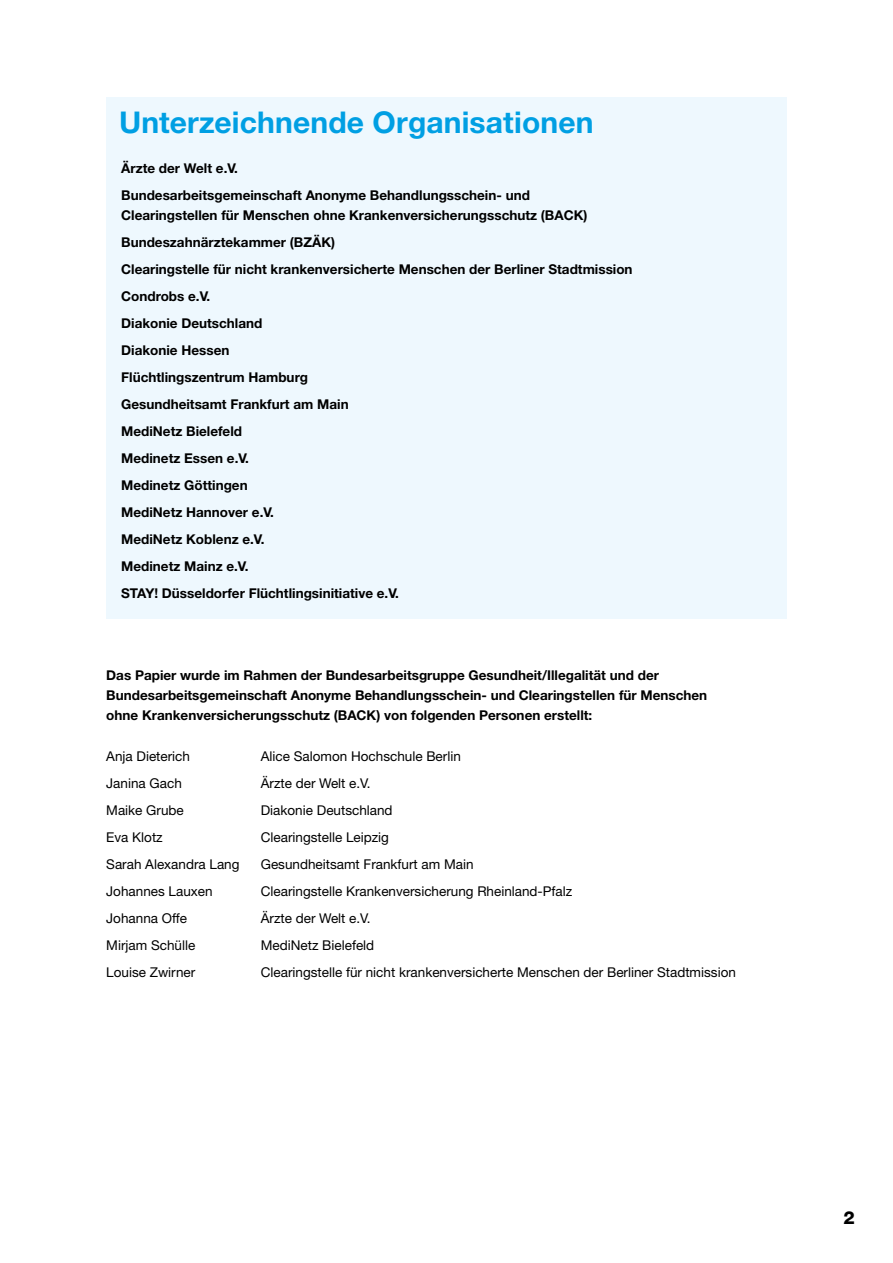
<style>
.page{position:relative;width:893px;height:1263px;background:#fff}
.page>*{position:absolute;margin:0;border:0;box-sizing:border-box;transform-origin:0 0}
.t1{font:700 30px "Helvetica Neue LT Pro";letter-spacing:.005em;color:#009fe3}
.t2{font:800 18px "Helvetica Neue LT Pro";color:#000}
.t3{font:700 13.5px/27px "Helvetica Neue LT Pro";color:#000}
.t4{font:13.5px "Helvetica Neue LT Pro";color:#000}
</style>
<div class="page">
<div style="left:106px;top:97px;width:681px;height:522px;background:#eef8fe"></div>
<h1 class="t1" style="left:119px;top:103px;width:476px">Unterzeichnende Organisationen</h1>
<p class="t3" style="left:121px;top:155px;width:410px">Ärzte der Welt e.V.<br>Bundesarbeitsgemeinschaft Anonyme Behandlungsschein- und</p>
<p class="t3" style="left:121px;top:201px;width:513px">Clearingstellen für Menschen ohne Krankenversicherungsschutz (BACK)<br>Bundeszahnärztekammer (BZÄK)<br>Clearingstelle für nicht krankenversicherte Menschen der Berliner Stadtmission<br>Condrobs e.V.<br>Diakonie Deutschland<br>Diakonie Hessen<br>Flüchtlingszentrum Hamburg<br>Gesundheitsamt Frankfurt am Main<br>MediNetz Bielefeld<br>Medinetz Essen e.V.<br>Medinetz Göttingen<br>MediNetz Hannover e.V.<br>MediNetz Koblenz e.V.<br>Medinetz Mainz e.V.<br>STAY! Düsseldorfer Flüchtlingsinitiative e.V.</p>
<p class="t3" style="left:106px;top:664px;width:602px;line-height:20.2px">Das Papier wurde im Rahmen der Bundesarbeitsgruppe Gesundheit/Illegalität und der<br>Bundesarbeitsgemeinschaft Anonyme Behandlungsschein- und Clearingstellen für Menschen ohne Krankenversicherungsschutz (BACK) von folgenden Personen erstellt:</p>
<p class="t4" style="left:106px;top:748px;width:85px">Anja Dieterich</p>
<p class="t4" style="left:261px;top:748px;width:202px">Alice Salomon Hochschule Berlin</p>
<p class="t4" style="left:106px;top:775px;width:77px">Janina Gach</p>
<p class="t4" style="left:261px;top:775px;width:111px">Ärzte der Welt e.V.</p>
<p class="t4" style="left:106px;top:802px;width:79px">Maike Grube</p>
<p class="t4" style="left:261px;top:802px;width:133px">Diakonie Deutschland</p>
<p class="t4" style="left:106px;top:829px;width:58px">Eva Klotz</p>
<p class="t4" style="left:261px;top:829px;width:130px">Clearingstelle Leipzig</p>
<p class="t4" style="left:106px;top:856px;width:135px">Sarah Alexandra Lang</p>
<p class="t4" style="left:261px;top:856px;width:214px">Gesundheitsamt Frankfurt am Main</p>
<p class="t4" style="left:106px;top:883px;width:108px">Johannes Lauxen</p>
<p class="t4" style="left:261px;top:883px;width:313px">Clearingstelle Krankenversicherung Rheinland-Pfalz</p>
<p class="t4" style="left:106px;top:910px;width:82px">Johanna Offe</p>
<p class="t4" style="left:261px;top:910px;width:111px">Ärzte der Welt e.V.</p>
<p class="t4" style="left:106px;top:937px;width:91px">Mirjam Schülle</p>
<p class="t4" style="left:261px;top:937px;width:115px">MediNetz Bielefeld</p>
<p class="t4" style="left:106px;top:964px;width:90px">Louise Zwirner</p>
<p class="t4" style="left:261px;top:964px;width:477px">Clearingstelle für nicht krankenversicherte Menschen der Berliner Stadtmission</p>
<h2 class="t2" style="left:843px;top:1207px;width:13px">2</h2>
</div>
